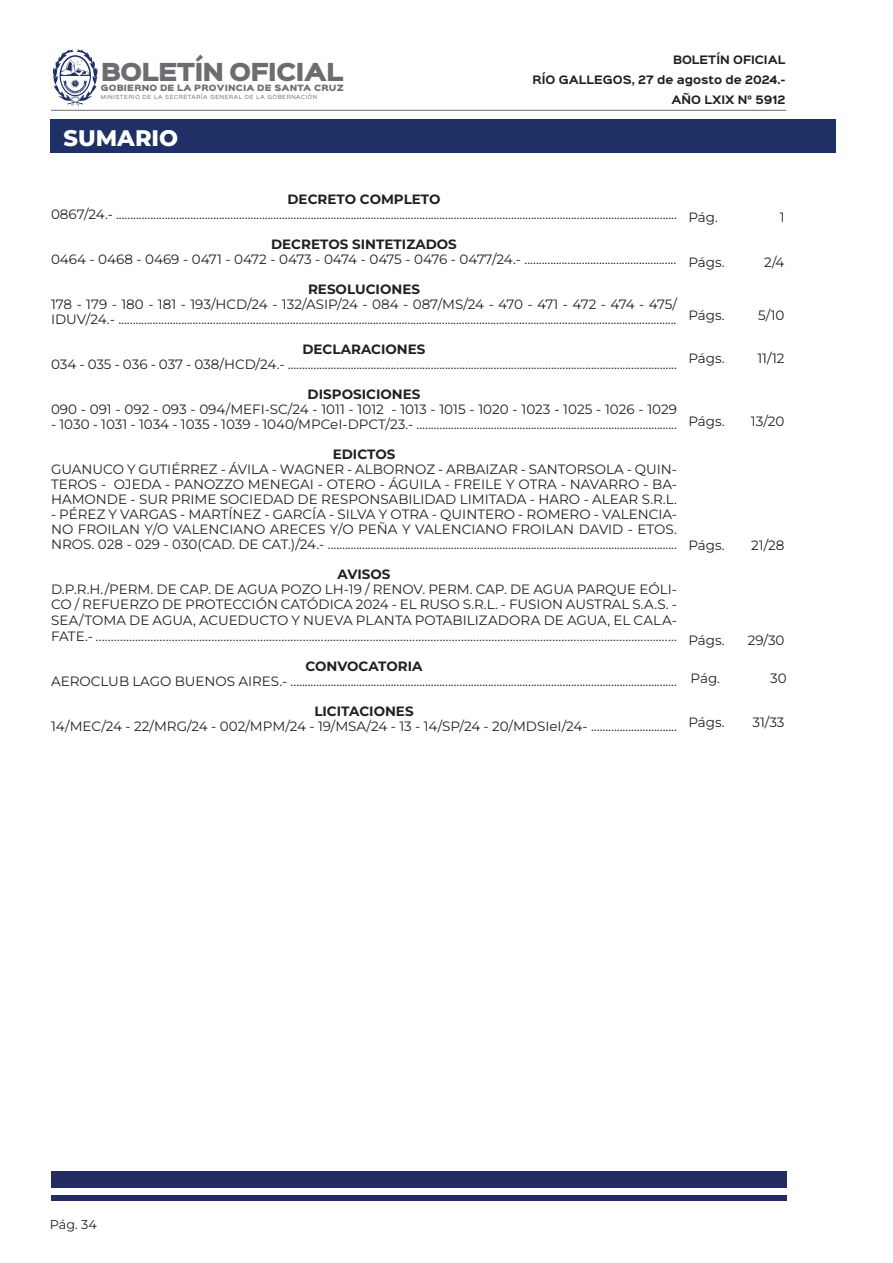
<style>
.page{position:relative;width:893px;height:1263px;background:#fff}
.page>*{position:absolute;margin:0;border:0;box-sizing:border-box;transform-origin:0 0}
.t1{font:800 22.5px "Montserrat";color:#fff}
.t2{font:22.35px "Sinkin Sans 900 X Black";letter-spacing:-.04em;color:#6c6d70}
.t3{font:13.5px/15px "Montserrat";color:#231f20;text-align:justify}
.t4{font:700 13.5px "Montserrat";color:#231f20}
.t5{font:12.75px "Montserrat";color:#231f20}
.t6{font:700 10.5px/20px "Sinkin Sans 700";color:#231f20;text-align:right}
.t7{font:7.8px "Sinkin Sans 900 X Black";letter-spacing:.02em;color:#6c6d70}
.t8{font:5.1px "Sinkin Sans 400";letter-spacing:.12em;color:#6c6d70}
</style>
<div class="page">
<svg style="left:53px;top:49px;width:45px;height:57px"></svg>
<hr style="left:51px;top:110px;width:735px;height:1px;background:#6c6d70">
<div style="left:50px;top:119px;width:785px;height:33px;background:#1f3066"></div>
<div style="left:51px;top:1171px;width:736px;height:17px;background:#252c61"></div>
<div style="left:51px;top:1195px;width:736px;height:5px;background:#252c61"></div>
<h2 class="t2" style="left:101px;top:61px;width:244px">BOLETÍN OFICIAL</h2>
<p class="t7" style="left:101px;top:84px;width:245px">GOBIERNO DE LA PROVINCIA DE SANTA CRUZ</p>
<p class="t8" style="left:101px;top:93px;width:218px">MINISTERIO DE LA SECRETARÍA GENERAL DE LA GOBERNACIÓN</p>
<p class="t1" style="left:64px;top:123px;width:116px">SUMARIO</p>
<p class="t6" style="left:532px;top:50px;width:254px">BOLETÍN OFICIAL<br>RÍO GALLEGOS, 27 de agosto de 2024.-<br>AÑO LXIX N° 5912</p>
<p class="t4" style="left:287px;top:189px;width:155px">DECRETO COMPLETO</p>
<p class="t3" style="left:51px;top:206px;width:627px">0867/24.- ....................................................................................................................................................................................................</p>
<p class="t4" style="left:271px;top:234px;width:187px">DECRETOS SINTETIZADOS</p>
<p class="t3" style="left:51px;top:251px;width:627px">0464 - 0468 - 0469 - 0471 - 0472 - 0473 - 0474 - 0475 - 0476 - 0477/24.- .....................................................</p>
<p class="t4" style="left:308px;top:279px;width:113px">RESOLUCIONES</p>
<p class="t3" style="left:51px;top:296px;width:627px">178 - 179 - 180 - 181 - 193/HCD/24 - 132/ASIP/24 - 084 - 087/MS/24 - 470 - 471 - 472 - 474 - 475/<br>IDUV/24.- ...................................................................................................................................................................................................</p>
<p class="t4" style="left:302px;top:339px;width:125px">DECLARACIONES</p>
<p class="t3" style="left:51px;top:356px;width:627px">034 - 035 - 036 - 037 - 038/HCD/24.- ........................................................................................................................................</p>
<p class="t4" style="left:308px;top:384px;width:114px">DISPOSICIONES</p>
<p class="t3" style="left:51px;top:401px;width:628px">090 - 091 - 092 - 093 - 094/MEFI-SC/24 - 1011 - 1012 - 1013 - 1015 - 1020 - 1023 - 1025 - 1026 - 1029</p>
<p class="t3" style="left:51px;top:416px;width:627px">- 1030 - 1031 - 1034 - 1035 - 1039 - 1040/MPCeI-DPCT/23.- ...........................................................................................</p>
<p class="t4" style="left:333px;top:444px;width:64px">EDICTOS</p>
<p class="t3" style="left:51px;top:461px;width:627px">GUANUCO Y GUTIÉRREZ - ÁVILA - WAGNER - ALBORNOZ - ARBAIZAR - SANTORSOLA - QUIN-TEROS - OJEDA - PANOZZO MENEGAI - OTERO - ÁGUILA - FREILE Y OTRA - NAVARRO - BA-HAMONDE - SUR PRIME SOCIEDAD DE RESPONSABILIDAD LIMITADA - HARO - ALEAR S.R.L.</p>
<p class="t3" style="left:51px;top:506px;width:627px">- PÉREZ Y VARGAS - MARTÍNEZ - GARCÍA - SILVA Y OTRA - QUINTERO - ROMERO - VALENCIA-NO FROILAN Y/O VALENCIANO ARECES Y/O PEÑA Y VALENCIANO FROILAN DAVID - ETOS.<br>NROS. 028 - 029 - 030(CAD. DE CAT.)/24.- ..........................................................................................................................</p>
<p class="t4" style="left:338px;top:564px;width:54px">AVISOS</p>
<p class="t3" style="left:51px;top:581px;width:627px;line-height:15.5px">D.P.R.H./PERM. DE CAP. DE AGUA POZO LH-19 / RENOV. PERM. CAP. DE AGUA PARQUE EÓLI-CO / REFUERZO DE PROTECCIÓN CATÓDICA 2024 - EL RUSO S.R.L. - FUSION AUSTRAL S.A.S. - SEA/TOMA DE AGUA, ACUEDUCTO Y NUEVA PLANTA POTABILIZADORA DE AGUA, EL CALA-FATE.- ...............................................................................................................................................................................................</p>
<p class="t4" style="left:306px;top:656px;width:118px">CONVOCATORIA</p>
<p class="t3" style="left:51px;top:673px;width:627px">AEROCLUB LAGO BUENOS AIRES.- .......................................................................................................................................</p>
<p class="t4" style="left:314px;top:701px;width:101px">LICITACIONES</p>
<p class="t3" style="left:51px;top:718px;width:627px">14/MEC/24 - 22/MRG/24 - 002/MPM/24 - 19/MSA/24 - 13 - 14/SP/24 - 20/MDSIeI/24- ..............................</p>
<p class="t3" style="left:688px;top:209px;width:31px">Pág.</p>
<p class="t3" style="left:780px;top:209px;width:6px">1</p>
<p class="t3" style="left:688px;top:254px;width:38px">Págs.</p>
<p class="t3" style="left:764px;top:254px;width:22px">2/4</p>
<p class="t3" style="left:688px;top:307px;width:38px">Págs.</p>
<p class="t3" style="left:758px;top:307px;width:28px">5/10</p>
<p class="t3" style="left:688px;top:351px;width:38px">Págs.</p>
<p class="t3" style="left:757px;top:351px;width:29px">11/12</p>
<p class="t3" style="left:688px;top:413px;width:38px">Págs.</p>
<p class="t3" style="left:751px;top:413px;width:35px">13/20</p>
<p class="t3" style="left:688px;top:537px;width:38px">Págs.</p>
<p class="t3" style="left:751px;top:537px;width:35px">21/28</p>
<p class="t3" style="left:688px;top:632px;width:38px">Págs.</p>
<p class="t3" style="left:748px;top:632px;width:38px">29/30</p>
<p class="t3" style="left:691px;top:670px;width:31px">Pág.</p>
<p class="t3" style="left:770px;top:670px;width:18px">30</p>
<p class="t3" style="left:688px;top:714px;width:38px">Págs.</p>
<p class="t3" style="left:752px;top:714px;width:34px">31/33</p>
<p class="t5" style="left:50px;top:1215px;width:48px">Pág. 34</p>
</div>
